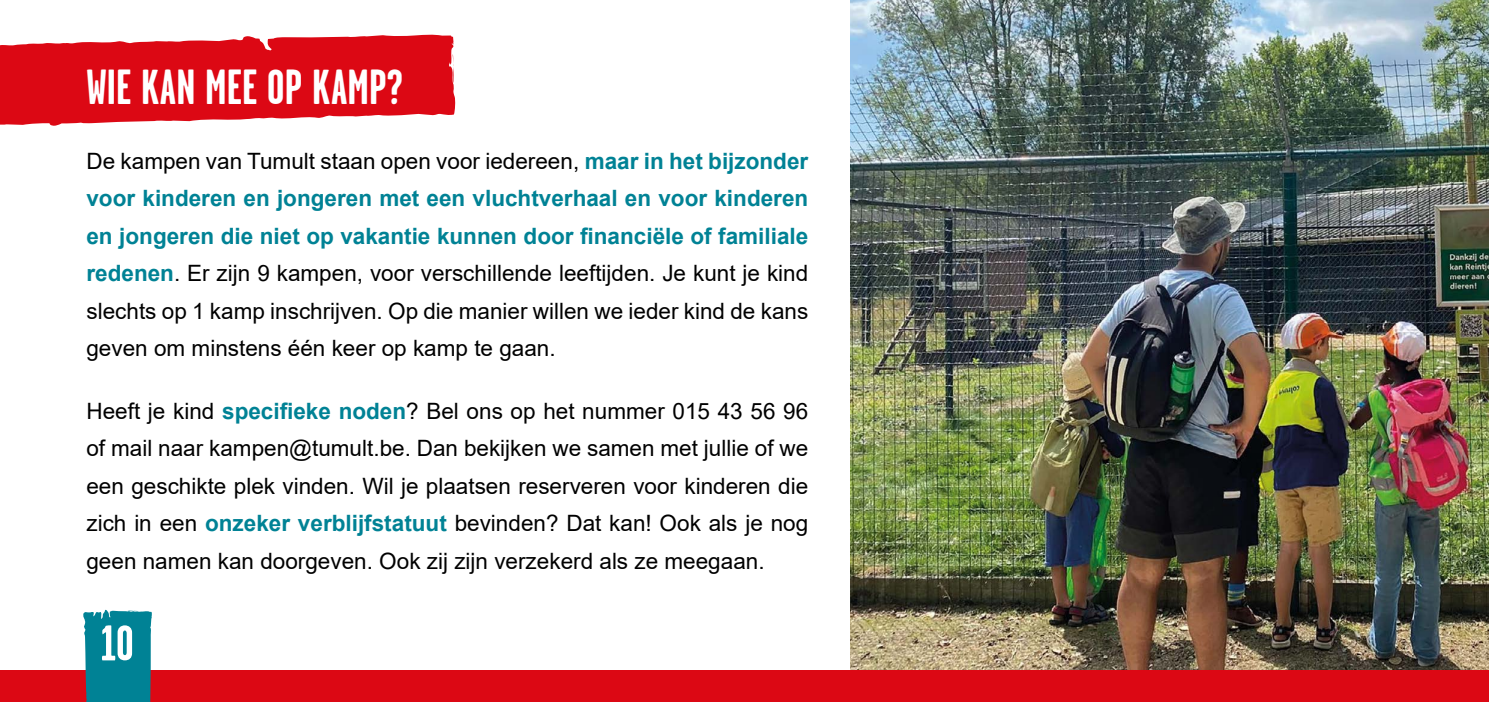
<style>
.page{position:relative;width:1489px;height:702px;background:#fff}
.page>*{position:absolute;margin:0;border:0;box-sizing:border-box;transform-origin:0 0}
.t1{font:700 50px "Garage Gothic";color:#fff}
.t2{font:700 49.25px "Garage Gothic";color:#fff}
.t3{font:22.5px/37.5px "Arial";color:#000;text-align:justify}
.s1{font-weight:700;color:#008295}
</style>
<div class="page">
<img style="left:850px;top:0;width:638px;height:670px">
<div style="left:0;top:670px;width:1488px;height:32px;background:#dc0814"></div>
<svg style="left:83px;top:609px;width:69px;height:93px"></svg>
<svg style="left:0;top:34px;width:455px;height:92px;fill:#dc0814"></svg>
<h2 class="t2" style="left:86px;top:61px;width:318px">WIE KAN MEE OP KAMP?</h2>
<p class="t3" style="left:86px;top:142px;width:723px">De kampen van Tumult staan open voor iedereen, <span class="s1">maar in het bijzonder voor kinderen en jongeren met een vluchtverhaal en voor kinderen en jongeren die niet op vakantie kunnen door financiële of familiale redenen</span>. Er zijn 9 kampen, voor verschillende leeftijden. Je kunt je kind slechts op 1 kamp inschrijven. Op die manier willen we ieder kind de kans geven om minstens één keer op kamp te gaan.</p>
<p class="t3" style="left:86px;top:392px;width:723px">Heeft je kind <span class="s1">specifieke noden</span>? Bel ons op het nummer 015 43 56 96 of mail naar kampen@tumult.be. Dan bekijken we samen met jullie of we een geschikte plek vinden. Wil je plaatsen reserveren voor kinderen die zich in een <span class="s1">onzeker verblijfstatuut</span> bevinden? Dat kan! Ook als je nog geen namen kan doorgeven. Ook zij zijn verzekerd als ze meegaan.</p>
<h1 class="t1" style="left:101px;top:617px;width:34px">10</h1>
</div>
